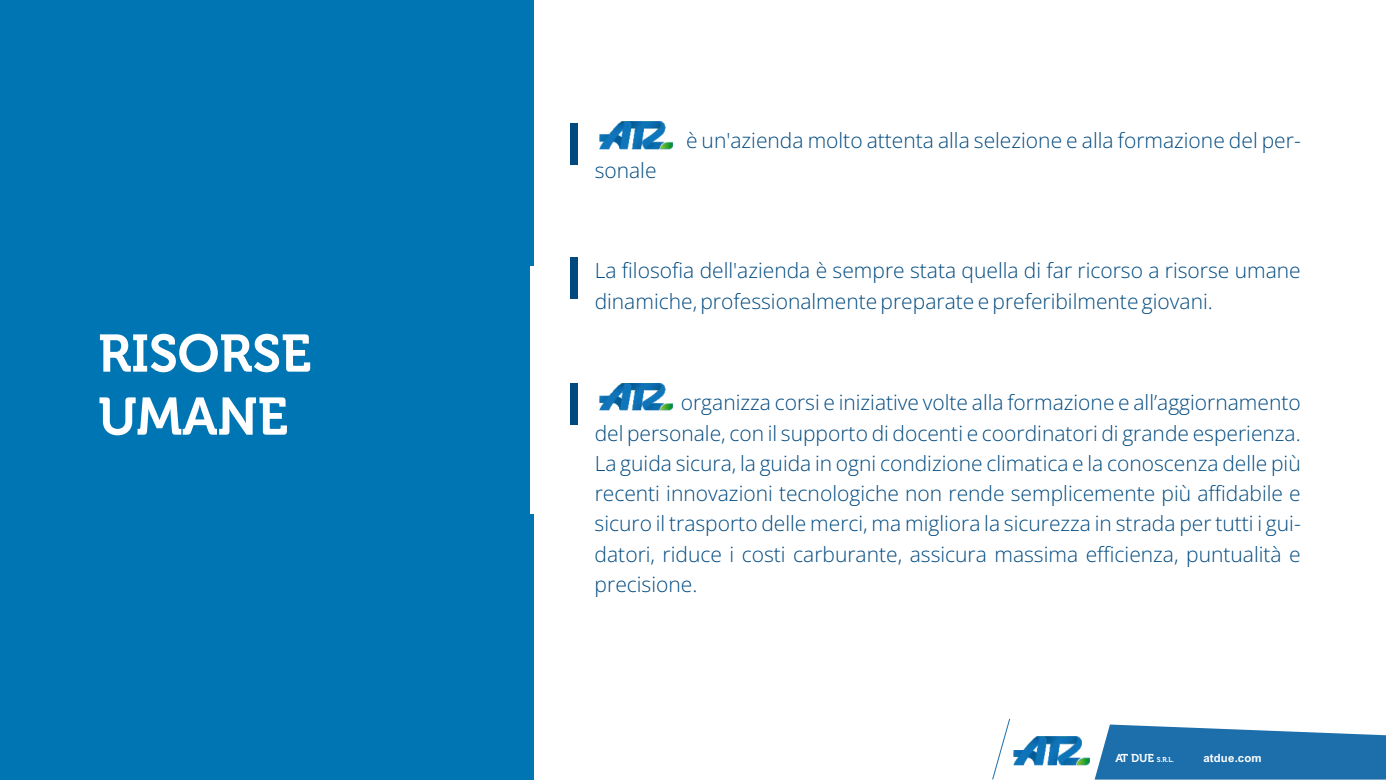
<style>
.page{position:relative;width:1386px;height:780px;background:#fff}
.page>*{position:absolute;margin:0;border:0;box-sizing:border-box;transform-origin:0 0}
.t1{font:52.5px/63px "Museo 700";letter-spacing:-.005em;color:#fff}
.t2{font:300 21px/30.3px "Open Sans";color:#004a80}
.t3{font:700 11.38px "Arial";letter-spacing:.015em;color:#fff}
.t4{font:7px "Museo 700";color:#fff}
.s1{font-size:11.38px}
</style>
<div class="page">
<div style="left:0;top:0;width:533px;height:779px;background:#0075b4"></div>
<div style="left:529px;top:266px;width:8px;height:247px;background:#fff"></div>
<div style="left:570px;top:123px;width:8px;height:41px;background:#004a80"></div>
<div style="left:570px;top:257px;width:8px;height:42px;background:#004a80"></div>
<div style="left:570px;top:383px;width:8px;height:42px;background:#004a80"></div>
<svg style="left:992px;top:718px;width:18px;height:62px"></svg>
<svg style="left:1094px;top:724px;width:291px;height:55px;background:#3a81b6"></svg>
<img style="left:1013px;top:736px;width:77px;height:29px">
<img style="left:599px;top:121px;width:74px;height:28px">
<img style="left:599px;top:383px;width:74px;height:28px">
<h1 class="t1" style="left:98px;top:327px;width:215px">RISORSE<br>UMANE</h1>
<p class="t2" style="left:594px;top:155px;width:63px">sonale</p>
<p class="t2" style="left:686px;top:124px;width:616px">è un'azienda molto attenta alla selezione e alla formazione del per-</p>
<p class="t2" style="left:594px;top:255px;width:707px">La filosofia dell'azienda è sempre stata quella di far ricorso a risorse umane dinamiche, professionalmente preparate e preferibilmente giovani.</p>
<p class="t2" style="left:594px;top:387px;width:707px;text-align:justify;text-indent:86px">organizza corsi e iniziative volte alla formazione e all’aggiornamento del personale, con il supporto di docenti e coordinatori di grande esperienza.<br>La guida sicura, la guida in ogni condizione climatica e la conoscenza delle più recenti innovazioni tecnologiche non rende semplicemente più affidabile e sicuro il trasporto delle merci, ma migliora la sicurezza in strada per tutti i gui&shy;datori, riduce i costi carburante, assicura massima efficienza, puntualità e precisione.</p>
<p class="t4" style="left:1115px;top:756px;width:60px"><span class="s1">AT DUE</span> S.R.L.</p>
<p class="t3" style="left:1203px;top:753px;width:60px">atdue.com</p>
</div>
